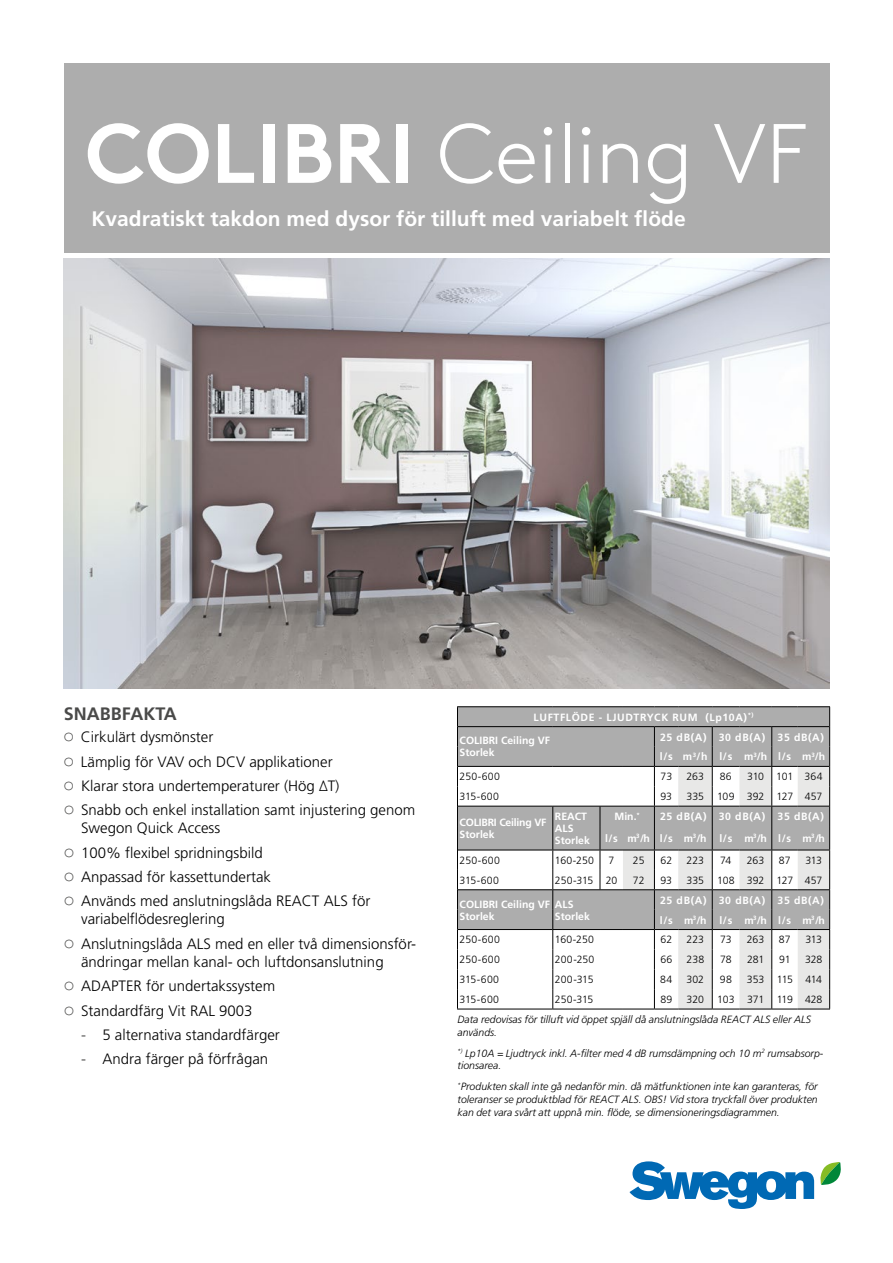
<style>
.page{position:relative;width:893px;height:1263px;background:#fff}
.page>*{position:absolute;margin:0;border:0;box-sizing:border-box;transform-origin:0 0}
.t1{font:300 84px "Swegon Brown";color:#fff}
.t2{font:700 21px "Frutiger LT Pro";color:#fff}
.t3{font:700 18px "Frutiger LT Pro";color:#4a4a49}
.t4{font:300 15px/18px "Frutiger LT Pro";color:#000}
.t5{font:italic 300 10.5px/12.6px "Frutiger LT Pro";color:#000}
.t6{font:300 10.5px "Frutiger LT Pro";color:#000}
.t7{font:700 10.5px/19.8px "Frutiger LT Pro";letter-spacing:.06em;color:#fff}
.t8{font:700 10.5px/12px "Frutiger LT Pro";color:#fff}
.t9{font:700 10.5px/12px "Frutiger LT Pro";letter-spacing:-.02em;color:#fff}
.t10{font:300 10.5px "Frutiger LT Pro";letter-spacing:-.02em;color:#000}
.t11{font:300 10.5px "Frutiger LT Pro";letter-spacing:-.04em;color:#000}
.s1{font-weight:700}
.s2{font-family:"Nimbus Rom D";font-weight:400;color:#4a4a49}
.s3{font-family:"Swegon Brown"}
.s4{color:#4a4a49}
</style>
<div class="page">
<img style="left:64px;top:259px;width:765px;height:429px">
<div style="left:64px;top:64px;width:765px;height:189px;background:#adadad"></div>
<svg style="left:458px;top:707px;width:371px;height:222px;fill:#adadad"></svg>
<svg style="left:798px;top:767px;width:31px;height:242px;background:#d2d2d1"></svg>
<hr style="left:457px;top:706px;width:96px;height:1px;background:#000">
<hr style="left:553px;top:706px;width:47px;height:1px;background:#000">
<svg style="left:600px;top:706px;width:23px;height:1px"></svg>
<hr style="left:623px;top:706px;width:31px;height:1px;background:#000">
<svg style="left:654px;top:706px;width:24px;height:1px"></svg>
<hr style="left:678px;top:706px;width:34px;height:1px;background:#000">
<svg style="left:712px;top:706px;width:27px;height:1px"></svg>
<hr style="left:739px;top:706px;width:33px;height:1px;background:#000">
<svg style="left:772px;top:706px;width:26px;height:1px"></svg>
<hr style="left:798px;top:706px;width:32px;height:1px;background:#000">
<svg style="left:457px;top:707px;width:1px;height:302px"></svg>
<hr style="left:458px;top:726px;width:95px;height:1px;background:#000">
<hr style="left:798px;top:726px;width:31px;height:1px;background:#000">
<hr style="left:798px;top:766px;width:31px;height:1px;background:#000">
<hr style="left:458px;top:766px;width:95px;height:1px;background:#000">
<svg style="left:829px;top:707px;width:1px;height:302px"></svg>
<hr style="left:458px;top:806px;width:95px;height:1px;background:#000">
<hr style="left:458px;top:850px;width:95px;height:1px;background:#000">
<hr style="left:458px;top:889px;width:95px;height:1px;background:#000">
<hr style="left:798px;top:889px;width:32px;height:1px;background:#000">
<hr style="left:457px;top:1009px;width:96px;height:1px;background:#000">
<hr style="left:798px;top:1009px;width:32px;height:1px;background:#000">
<hr style="left:458px;top:929px;width:95px;height:1px;background:#000">
<hr style="left:798px;top:806px;width:31px;height:1px;background:#000">
<hr style="left:798px;top:850px;width:32px;height:1px;background:#000">
<svg style="left:552px;top:726px;width:246px;height:284px"></svg>
<hr style="left:798px;top:929px;width:32px;height:1px;background:#000">
<svg style="left:629px;top:1161px;width:212px;height:48px"></svg>
<h1 class="t1" style="left:85px;top:92px;width:723px"><span class="s1">COLIBRI</span> Ceiling VF</h1>
<h2 class="t2" style="left:92px;top:206px;width:596px">Kvadratiskt takdon med dysor för tilluft med variabelt flöde</h2>
<p class="t3" style="left:64px;top:703px;width:115px">SNABBFAKTA</p>
<p class="t4" style="left:64px;top:728px;width:151px"><span class="s2">○</span> Cirkulärt dysmönster</p>
<p class="t4" style="left:64px;top:752px;width:270px"><span class="s2">○</span> Lämplig för VAV och DCV applikationer</p>
<p class="t4" style="left:64px;top:777px;width:277px"><span class="s2">○</span> Klarar stora undertemperaturer (Hög <span class="s3">Δ</span>T)</p>
<p class="t4" style="left:81px;top:801px;width:336px;text-indent:-17px"><span class="s2">○</span> Snabb och enkel installation samt injustering genom<br>Swegon Quick Access</p>
<p class="t4" style="left:64px;top:843px;width:200px"><span class="s2">○</span> 100% flexibel spridningsbild</p>
<p class="t4" style="left:64px;top:868px;width:209px"><span class="s2">○</span> Anpassad för kassettundertak</p>
<p class="t4" style="left:81px;top:892px;width:291px;text-indent:-17px"><span class="s2">○</span> Används med anslutningslåda REACT ALS för variabelflödesreglering</p>
<p class="t4" style="left:81px;top:935px;width:337px;text-indent:-17px"><span class="s2">○</span> Anslutningslåda ALS med en eller två dimensionsför&shy;ändringar mellan kanal- och luftdonsanslutning</p>
<p class="t4" style="left:64px;top:977px;width:213px"><span class="s2">○</span> ADAPTER för undertakssystem</p>
<p class="t4" style="left:64px;top:1001px;width:190px"><span class="s2">○</span> Standardfärg Vit RAL 9003</p>
<p class="t4" style="left:81px;top:1026px;width:200px"><span class="s4">-</span> 5 alternativa standardfärger</p>
<p class="t4" style="left:81px;top:1050px;width:189px"><span class="s4">-</span> Andra färger på förfrågan</p>
<p class="t7" style="left:534px;top:707px;width:221px">LUFTFLÖDE - LJUDTRYCK RUM (Lp10A)<sup>*)</sup></p>
<p class="t8" style="left:460px;top:735px;width:92px">COLIBRI Ceiling VF<br>Storlek</p>
<p class="t7" style="left:660px;top:727px;width:167px">25 dB(A) 30 dB(A) 35 dB(A) l/s m<sup>3</sup>/h l/s m<sup>3</sup>/h l/s m<sup>3</sup>/h</p>
<p class="t6" style="left:460px;top:770px;width:42px">250-600</p>
<p class="t6" style="left:660px;top:770px;width:13px">73</p>
<p class="t6" style="left:686px;top:770px;width:19px">263</p>
<p class="t6" style="left:720px;top:770px;width:13px">86</p>
<p class="t10" style="left:747px;top:770px;width:77px">310 101 364</p>
<p class="t6" style="left:460px;top:790px;width:41px">315-600</p>
<p class="t6" style="left:660px;top:790px;width:13px">93</p>
<p class="t6" style="left:686px;top:790px;width:19px">335</p>
<p class="t6" style="left:717px;top:790px;width:107px">109 392 127 457</p>
<p class="t9" style="left:460px;top:816px;width:88px">COLIBRI Ceiling VF<br>Storlek</p>
<p class="t8" style="left:555px;top:810px;width:37px">REACT<br>ALS<br>Storlek</p>
<p class="t8" style="left:614px;top:810px;width:27px">Min.<sup>*</sup></p>
<p class="t7" style="left:605px;top:805px;width:221px;line-height:21.9px;text-align:right">25 dB(A) 30 dB(A) 35 dB(A)<br>l/s m<sup>3</sup>/h l/s m<sup>3</sup>/h l/s m<sup>3</sup>/h l/s m<sup>3</sup>/h</p>
<p class="t6" style="left:460px;top:854px;width:42px">250-600</p>
<p class="t6" style="left:555px;top:854px;width:40px">160-250</p>
<p class="t6" style="left:609px;top:854px;width:7px">7</p>
<p class="t6" style="left:633px;top:854px;width:13px">25</p>
<p class="t6" style="left:660px;top:854px;width:13px">62</p>
<p class="t6" style="left:686px;top:854px;width:19px">223</p>
<p class="t6" style="left:720px;top:854px;width:13px">74</p>
<p class="t6" style="left:747px;top:854px;width:19px">263</p>
<p class="t6" style="left:779px;top:854px;width:13px">87</p>
<p class="t6" style="left:805px;top:854px;width:18px">313</p>
<p class="t6" style="left:460px;top:874px;width:41px">315-600</p>
<p class="t6" style="left:555px;top:874px;width:64px">250-315 20</p>
<p class="t6" style="left:633px;top:874px;width:13px">72</p>
<p class="t6" style="left:661px;top:874px;width:13px">93</p>
<p class="t6" style="left:686px;top:874px;width:19px">335</p>
<p class="t6" style="left:717px;top:874px;width:107px">108 392 127 457</p>
<p class="t8" style="left:460px;top:898px;width:92px">COLIBRI Ceiling VF<br>Storlek</p>
<p class="t8" style="left:555px;top:898px;width:37px">ALS<br>Storlek</p>
<p class="t7" style="left:660px;top:890px;width:167px">25 dB(A) 30 dB(A) 35 dB(A) l/s m<sup>3</sup>/h l/s m<sup>3</sup>/h l/s m<sup>3</sup>/h</p>
<p class="t6" style="left:460px;top:934px;width:42px">250-600</p>
<p class="t6" style="left:555px;top:934px;width:40px">160-250</p>
<p class="t6" style="left:660px;top:934px;width:13px">62</p>
<p class="t6" style="left:686px;top:934px;width:19px">223</p>
<p class="t6" style="left:720px;top:934px;width:13px">73</p>
<p class="t6" style="left:747px;top:934px;width:19px">263</p>
<p class="t6" style="left:779px;top:934px;width:13px">87</p>
<p class="t6" style="left:805px;top:934px;width:18px">313</p>
<p class="t6" style="left:460px;top:953px;width:42px">250-600</p>
<p class="t6" style="left:555px;top:953px;width:41px">200-250</p>
<p class="t6" style="left:660px;top:953px;width:13px">66</p>
<p class="t6" style="left:686px;top:953px;width:19px">238</p>
<p class="t6" style="left:720px;top:953px;width:13px">78</p>
<p class="t6" style="left:747px;top:953px;width:19px">281</p>
<p class="t6" style="left:779px;top:953px;width:13px">91</p>
<p class="t6" style="left:805px;top:953px;width:19px">328</p>
<p class="t6" style="left:460px;top:973px;width:41px">315-600</p>
<p class="t6" style="left:555px;top:973px;width:40px">200-315</p>
<p class="t6" style="left:660px;top:973px;width:14px">84</p>
<p class="t6" style="left:686px;top:973px;width:19px">302</p>
<p class="t6" style="left:720px;top:973px;width:13px">98</p>
<p class="t11" style="left:747px;top:973px;width:77px">353 115 414</p>
<p class="t6" style="left:460px;top:993px;width:41px">315-600</p>
<p class="t6" style="left:555px;top:993px;width:40px">250-315</p>
<p class="t6" style="left:660px;top:993px;width:13px">89</p>
<p class="t6" style="left:687px;top:993px;width:19px">320</p>
<p class="t6" style="left:717px;top:993px;width:107px">103 371 119 428</p>
<p class="t5" style="left:457px;top:1013px;width:355px">Data redovisas för tilluft vid öppet spjäll då anslutningslåda REACT ALS eller ALS används.</p>
<p class="t5" style="left:457px;top:1047px;width:367px"><sup>*)</sup> Lp10A = Ljudtryck inkl. A-filter med 4 dB rumsdämpning och 10 m<sup>2</sup> rumsabsorp&shy;tionsarea.</p>
<p class="t5" style="left:457px;top:1080px;width:362px;text-align:justify"><sup>*</sup>Produkten skall inte gå nedanför min. då mätfunktionen inte kan garanteras, för toleranser se produktblad för REACT ALS. OBS! Vid stora tryckfall över produkten kan det vara svårt att uppnå min. flöde, se dimensioneringsdiagrammen.</p>
</div>
